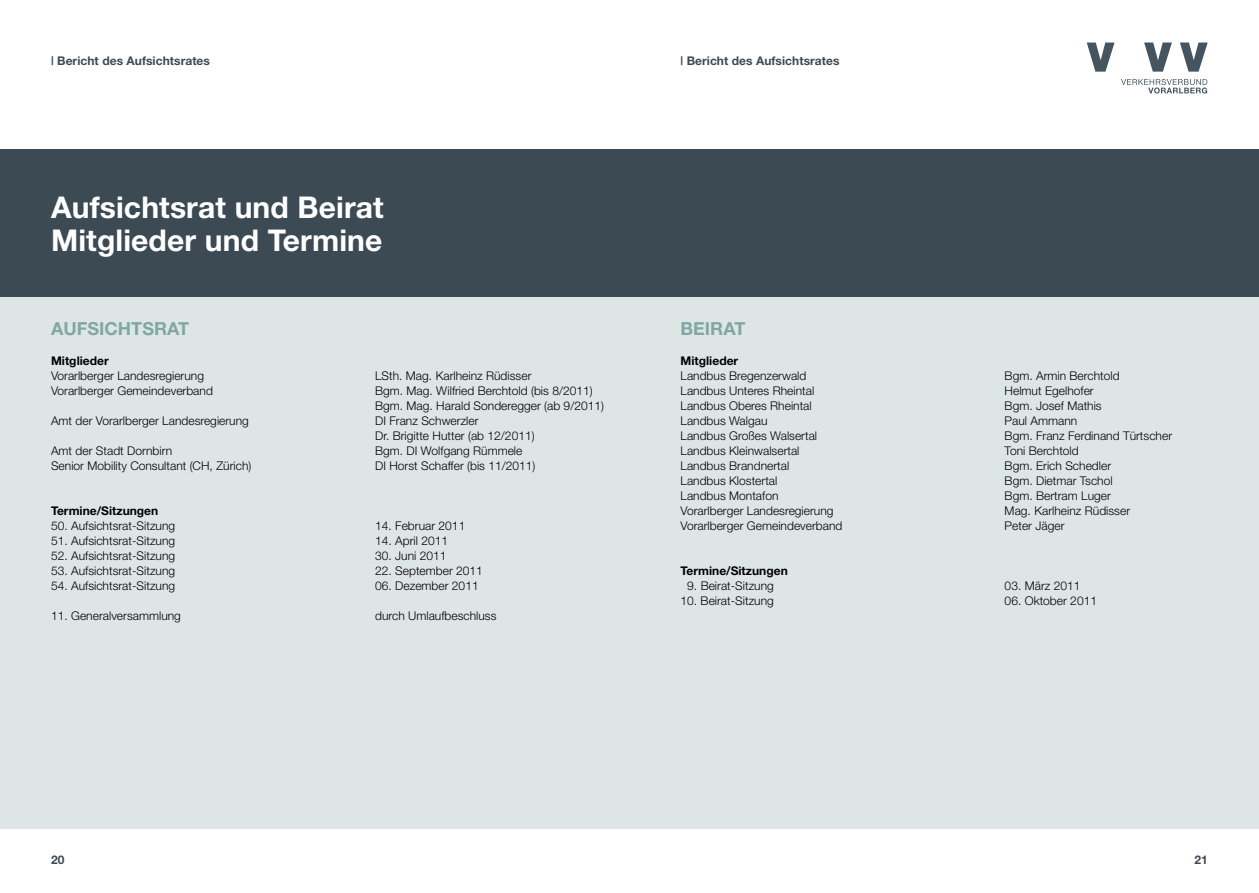
<style>
.page{position:relative;width:1259px;height:893px;background:#fff}
.page>*{position:absolute;margin:0;border:0;box-sizing:border-box;transform-origin:0 0}
.t1{font:700 30px/33px "Helvetica Neue";letter-spacing:.005em;color:#fff}
.t2{font:700 18px "Helvetica Neue";color:#80a7a4}
.t3{font:300 12px/15px "Helvetica Neue";color:#000}
.t4{font:700 12px "Helvetica Neue";letter-spacing:.005em;color:#3c4a54}
.t5{font:700 12px "Helvetica Neue";color:#000}
</style>
<div class="page">
<div style="left:0;top:149px;width:629px;height:149px;background:#3c4a54"></div>
<div style="left:0;top:298px;width:629px;height:531px;background:#dee6e5"></div>
<div style="left:629px;top:149px;width:630px;height:149px;background:#3c4a54"></div>
<div style="left:629px;top:298px;width:630px;height:531px;background:#dee6e5"></div>
<svg style="left:1087px;top:43px;width:27px;height:29px"></svg>
<svg style="left:1144px;top:43px;width:28px;height:29px"></svg>
<svg style="left:1180px;top:43px;width:27px;height:29px"></svg>
<svg style="left:1121px;top:79px;width:86px;height:15px"></svg>
<p class="t4" style="left:51px;top:53px;width:160px">| Bericht des Aufsichtsrates</p>
<h1 class="t1" style="left:51px;top:191px;width:334px">Aufsichtsrat und Beirat<br>Mitglieder und Termine</h1>
<h2 class="t2" style="left:51px;top:318px;width:140px">AUFSICHTSRAT</h2>
<p class="t5" style="left:51px;top:353px;width:59px">Mitglieder</p>
<p class="t3" style="left:51px;top:368px;width:154px">Vorarlberger Landesregierung</p>
<p class="t3" style="left:375px;top:368px;width:158px">LSth. Mag. Karlheinz Rüdisser</p>
<p class="t3" style="left:51px;top:383px;width:163px">Vorarlberger Gemeindeverband</p>
<p class="t3" style="left:375px;top:383px;width:230px">Bgm. Mag. Wilfried Berchtold (bis 8/2011)<br>Bgm. Mag. Harald Sonderegger (ab 9/2011)</p>
<p class="t3" style="left:51px;top:413px;width:199px">Amt der Vorarlberger Landesregierung</p>
<p class="t3" style="left:375px;top:413px;width:161px">DI Franz Schwerzler<br>Dr. Brigitte Hutter (ab 12/2011)</p>
<p class="t3" style="left:51px;top:443px;width:123px">Amt der Stadt Dornbirn</p>
<p class="t3" style="left:375px;top:443px;width:149px">Bgm. DI Wolfgang Rümmele</p>
<p class="t3" style="left:51px;top:458px;width:202px">Senior Mobility Consultant (CH, Zürich)</p>
<p class="t3" style="left:375px;top:458px;width:162px">DI Horst Schaffer (bis 11/2011)</p>
<p class="t5" style="left:51px;top:503px;width:109px">Termine/Sitzungen</p>
<p class="t3" style="left:51px;top:518px;width:126px">50. Aufsichtsrat-Sitzung</p>
<p class="t3" style="left:375px;top:518px;width:92px">14. Februar 2011</p>
<p class="t3" style="left:51px;top:533px;width:126px">51. Aufsichtsrat-Sitzung</p>
<p class="t3" style="left:375px;top:533px;width:75px">14. April 2011</p>
<p class="t3" style="left:51px;top:548px;width:126px">52. Aufsichtsrat-Sitzung</p>
<p class="t3" style="left:375px;top:548px;width:73px">30. Juni 2011</p>
<p class="t3" style="left:51px;top:563px;width:126px">53. Aufsichtsrat-Sitzung</p>
<p class="t3" style="left:375px;top:563px;width:109px">22. September 2011</p>
<p class="t3" style="left:51px;top:578px;width:126px">54. Aufsichtsrat-Sitzung</p>
<p class="t3" style="left:375px;top:578px;width:105px">06. Dezember 2011</p>
<p class="t3" style="left:51px;top:608px;width:131px">11. Generalversammlung</p>
<p class="t3" style="left:375px;top:608px;width:123px">durch Umlaufbeschluss</p>
<p class="t4" style="left:680px;top:53px;width:160px">| Bericht des Aufsichtsrates</p>
<h2 class="t2" style="left:680px;top:318px;width:66px">BEIRAT</h2>
<p class="t5" style="left:680px;top:353px;width:59px">Mitglieder</p>
<p class="t3" style="left:680px;top:368px;width:127px">Landbus Bregenzerwald</p>
<p class="t3" style="left:1004px;top:368px;width:116px">Bgm. Armin Berchtold</p>
<p class="t3" style="left:680px;top:383px;width:135px">Landbus Unteres Rheintal</p>
<p class="t3" style="left:1004px;top:383px;width:91px">Helmut Egelhofer</p>
<p class="t3" style="left:680px;top:398px;width:133px">Landbus Oberes Rheintal</p>
<p class="t3" style="left:1004px;top:398px;width:99px">Bgm. Josef Mathis</p>
<p class="t3" style="left:680px;top:413px;width:88px">Landbus Walgau</p>
<p class="t3" style="left:1004px;top:413px;width:74px">Paul Ammann</p>
<p class="t3" style="left:680px;top:428px;width:138px">Landbus Großes Walsertal</p>
<p class="t3" style="left:1004px;top:428px;width:169px">Bgm. Franz Ferdinand Türtscher</p>
<p class="t3" style="left:680px;top:443px;width:120px">Landbus Kleinwalsertal</p>
<p class="t3" style="left:1004px;top:443px;width:76px">Toni Berchtold</p>
<p class="t3" style="left:680px;top:458px;width:110px">Landbus Brandnertal</p>
<p class="t3" style="left:1004px;top:458px;width:108px">Bgm. Erich Schedler</p>
<p class="t3" style="left:680px;top:473px;width:98px">Landbus Klostertal</p>
<p class="t3" style="left:1004px;top:473px;width:110px">Bgm. Dietmar Tschol</p>
<p class="t3" style="left:680px;top:488px;width:99px">Landbus Montafon</p>
<p class="t3" style="left:1004px;top:488px;width:108px">Bgm. Bertram Luger</p>
<p class="t3" style="left:680px;top:503px;width:154px">Vorarlberger Landesregierung</p>
<p class="t3" style="left:1004px;top:503px;width:127px">Mag. Karlheinz Rüdisser</p>
<p class="t3" style="left:680px;top:518px;width:163px">Vorarlberger Gemeindeverband</p>
<p class="t3" style="left:1004px;top:518px;width:61px">Peter Jäger</p>
<p class="t5" style="left:680px;top:563px;width:109px">Termine/Sitzungen</p>
<p class="t3" style="left:687px;top:578px;width:88px">9. Beirat-Sitzung</p>
<p class="t3" style="left:1004px;top:578px;width:77px">03. März 2011</p>
<p class="t3" style="left:680px;top:593px;width:95px">10. Beirat-Sitzung</p>
<p class="t3" style="left:1004px;top:593px;width:94px">06. Oktober 2011</p>
<p class="t4" style="left:51px;top:852px;width:15px">20</p>
<p class="t4" style="left:1194px;top:852px;width:15px">21</p>
</div>
